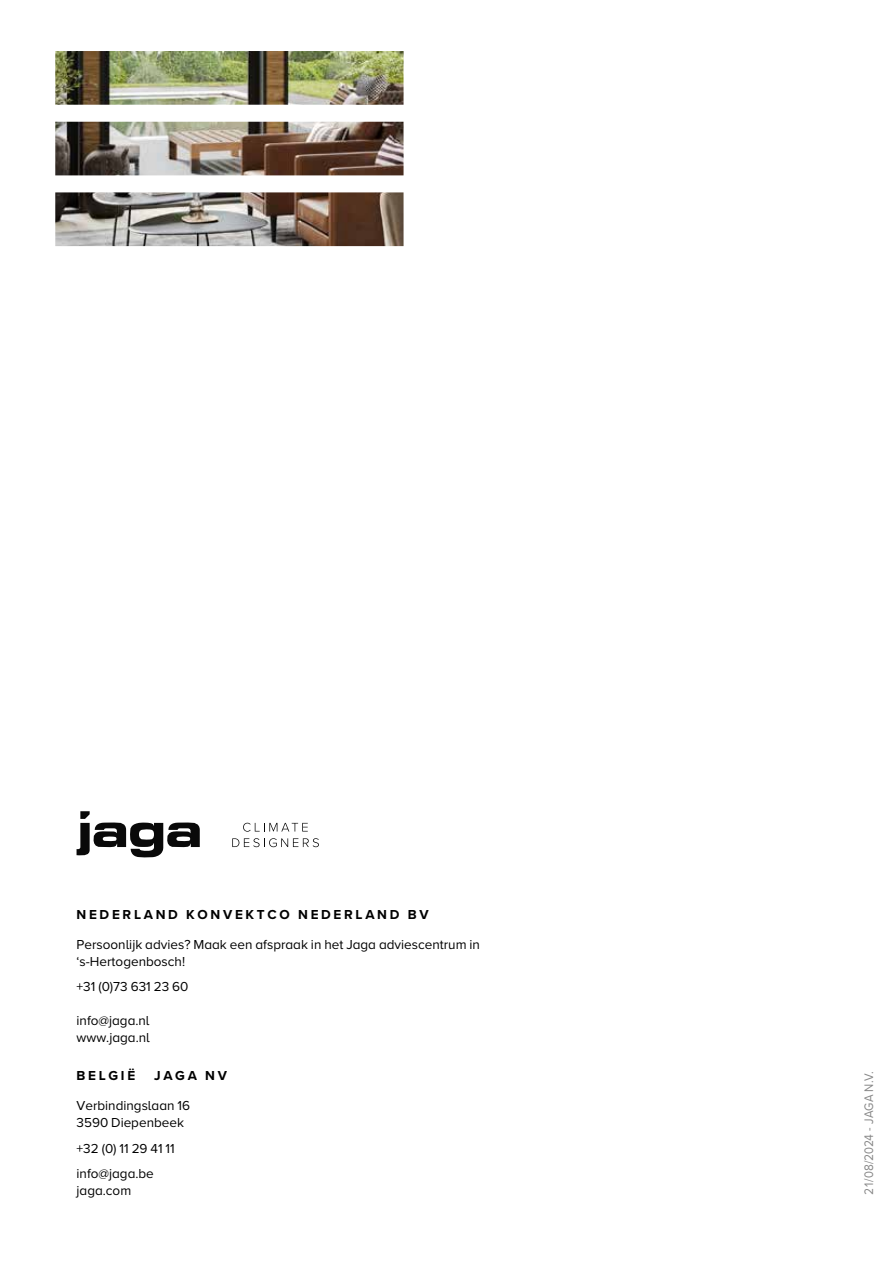
<style>
.page{position:relative;width:893px;height:1263px;background:#fff}
.page>*{position:absolute;margin:0;border:0;box-sizing:border-box;transform-origin:0 0}
.t1{font:13.5px/17px "Proxima Nova";color:#000}
.t2{font:700 13.5px "Proxima Nova";letter-spacing:.2em;color:#000}
.t3{font:12.9px "Proxima Nova";letter-spacing:-.005em;color:#878787;scale:.9 1}
</style>
<div class="page">
<img style="left:55px;top:51px;width:349px;height:195px">
<svg style="left:243px;top:823px;width:65px;height:9px"></svg>
<svg style="left:232px;top:838px;width:87px;height:9px"></svg>
<svg style="left:77px;top:811px;width:123px;height:46px"></svg>
<p class="t2" style="left:77px;top:904px;width:354px">NEDERLAND KONVEKTCO NEDERLAND BV</p>
<p class="t1" style="left:77px;top:935px;width:405px">Persoonlijk advies? Maak een afspraak in het Jaga adviescentrum in ‘s-Hertogenbosch!</p>
<p class="t1" style="left:77px;top:978px;width:113px">+31 (0)73 631 23 60</p>
<p class="t1" style="left:77px;top:1012px;width:75px">info@jaga.nl www.jaga.nl</p>
<p class="t2" style="left:77px;top:1066px;width:60px">BELGIË</p>
<p class="t2" style="left:154px;top:1066px;width:74px">JAGA NV</p>
<p class="t1" style="left:77px;top:1096px;width:115px">Verbindingslaan 16<br>3590 Diepenbeek</p>
<p class="t1" style="left:77px;top:1135px;width:100px;line-height:25.5px">+32 (0) 11 29 41 11 info@jaga.be</p>
<p class="t1" style="left:77px;top:1181px;width:56px">jaga.com</p>
<p class="t3" style="left:859px;top:1195px;width:139px;rotate:-90deg">21/08/2024 - JAGA N.V.</p>
</div>
